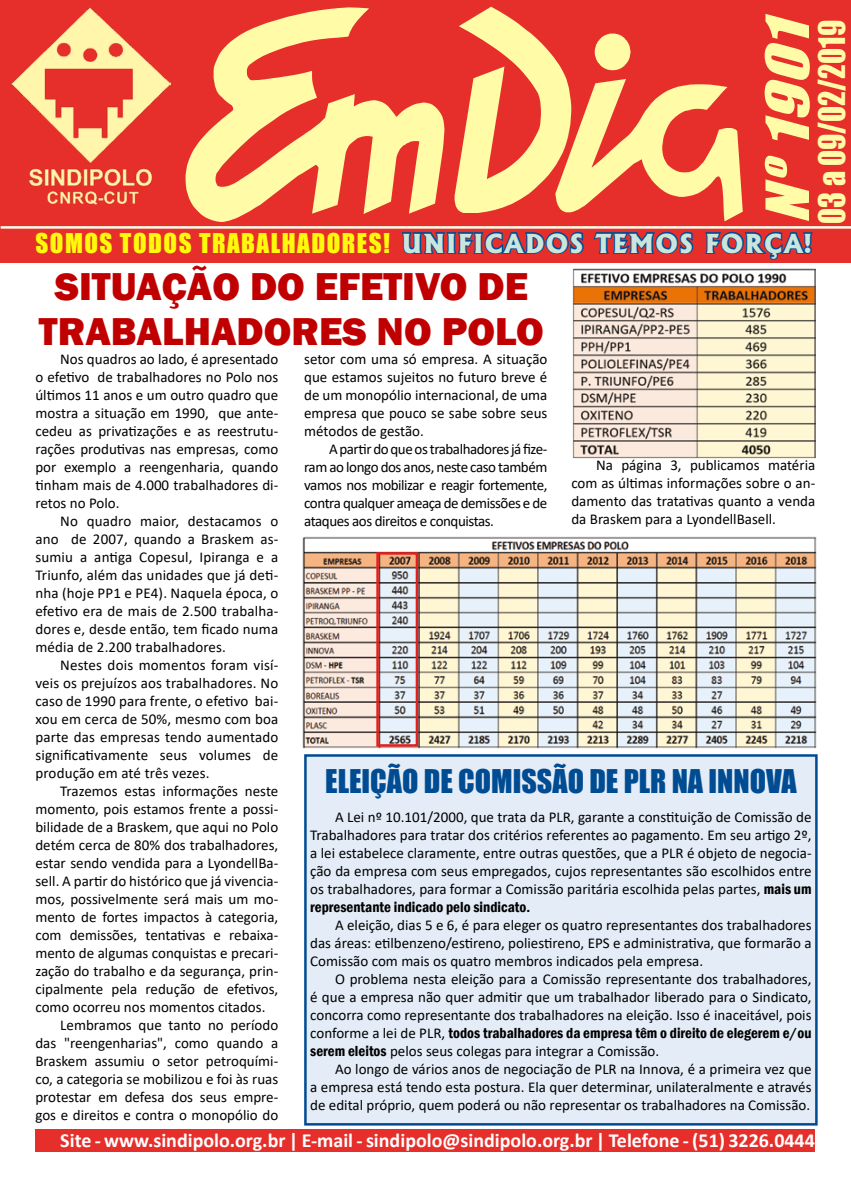
<style>
.page{position:relative;width:851px;height:1177px;background:#fff}
.page>*{position:absolute;margin:0;border:0;box-sizing:border-box;transform-origin:0 0}
.t1{font:italic 55px "Impact";color:#fffba7;scale:1.19 1}
.t2{font:800 40px/45px "Franklin Gothic";color:#c00000;text-align:center}
.t3{font:33.62px "Impact";color:#fffba7;scale:.89 1}
.t4{font:30px "Impact";color:#004c93}
.t5{font:25px "Impact";letter-spacing:.06em;color:#fffa0a}
.t6{font:700 20px "Calibri";color:#fff}
.t7{font:15px/18px "Calibri";color:#000;text-align:justify}
.t8{font:600 condensed 15px "Franklin Gothic";color:#000}
.s1{font-family:"Albertus";font-weight:800;color:#c9e5dc}
.s2{font-family:"Franklin Gothic";font-weight:600;font-stretch:condensed}
.s3{font-family:"Calibri";font-weight:400;font-stretch:normal}
</style>
<div class="page">
<div style="left:1px;top:0;width:849px;height:262px;background:#e62e2a"></div>
<div style="left:35px;top:1129px;width:779px;height:23px;background:#e62e2a"></div>
<svg style="left:401px;top:231px;width:183px;height:24px"></svg>
<svg style="left:593px;top:231px;width:101px;height:24px"></svg>
<svg style="left:705px;top:231px;width:108px;height:29px"></svg>
<hr style="left:1px;top:226px;width:849px;height:3px;background:#fffee9">
<img style="left:11px;top:7px;width:159px;height:198px">
<svg style="left:185px;top:7px;width:259px;height:215px"></svg>
<svg style="left:454px;top:7px;width:288px;height:214px"></svg>
<img style="left:572px;top:268px;width:243px;height:190px">
<div style="left:305px;top:755px;width:511px;height:369px;background:#e4edf7"></div>
<div style="left:304px;top:754px;width:513px;height:371px;border:2px solid #004c93"></div>
<img style="left:302px;top:536px;width:515px;height:213px">
<div style="left:376px;top:552px;width:42px;height:194px;border:2px solid #e4201e"></div>
<h1 class="t1" style="left:744px;top:224px;width:189px;rotate:-90deg">Nº1901</h1>
<h3 class="t3" style="left:805px;top:224px;width:230px;rotate:-90deg">03 a 09/02/2019</h3>
<h3 class="t5" style="left:35px;top:223px;width:778px">SOMOS TODOS TRABALHADORES! <span class="s1">UNIFICADOS TEMOS FORÇA!</span></h3>
<h2 class="t2" style="left:39px;top:264px;width:506px">SITUAÇÃO DO EFETIVO DE<br>TRABALHADORES NO POLO</h2>
<p class="t7" style="left:304px;top:349px;width:245px">setor com uma só empresa. A situação que estamos sujeitos no futuro breve é de um monopólio internacional, de uma empresa que pouco se sabe sobre seus métodos de gestão.</p>
<p class="t7" style="left:304px;top:439px;width:245px;text-indent:25px">A partir do que os trabalhadores já fize&shy;ram ao longo dos anos, neste caso também vamos nos mobilizar e reagir fortemente, contra qualquer ameaça de demissões e de ataques aos direitos e conquistas.</p>
<p class="t7" style="left:35px;top:349px;width:244px;text-indent:25px">Nos quadros ao lado, é apresentado o efetivo de trabalhadores no Polo nos últimos 11 anos e um outro quadro que mostra a situação em 1990, que ante&shy;cedeu as privatizações e as reestrutu&shy;rações produtivas nas empresas, como por exemplo a reengenharia, quando tinham mais de 4.000 trabalhadores di&shy;retos no Polo.</p>
<p class="t7" style="left:35px;top:511px;width:244px;text-indent:25px">No quadro maior, destacamos o ano de 2007, quando a Braskem as&shy;sumiu a antiga Copesul, Ipiranga e a Triunfo, além das unidades que já deti&shy;nha (hoje PP1 e PE4). Naquela época, o efetivo era de mais de 2.500 trabalha&shy;dores e, desde então, tem ficado numa média de 2.200 trabalhadores.</p>
<p class="t7" style="left:35px;top:655px;width:244px;text-indent:25px">Nestes dois momentos foram visí&shy;veis os prejuízos aos trabalhadores. No caso de 1990 para frente, o efetivo bai&shy;xou em cerca de 50%, mesmo com boa parte das empresas tendo aumentado significativamente seus volumes de produção em até três vezes.</p>
<p class="t7" style="left:60px;top:781px;width:219px">Trazemos estas informações neste</p>
<p class="t7" style="left:35px;top:799px;width:244px">momento, pois estamos frente a possi-</p>
<p class="t7" style="left:35px;top:817px;width:244px">bilidade de a Braskem, que aqui no Polo</p>
<p class="t7" style="left:35px;top:835px;width:244px">detém cerca de 80% dos trabalhadores,</p>
<p class="t7" style="left:35px;top:853px;width:244px">estar sendo vendida para a LyondellBa-</p>
<p class="t7" style="left:35px;top:871px;width:244px">sell. A partir do histórico que já vivencia-</p>
<p class="t7" style="left:35px;top:889px;width:244px">mos, possivelmente será mais um mo-</p>
<p class="t7" style="left:35px;top:907px;width:244px">mento de fortes impactos à categoria,</p>
<p class="t7" style="left:35px;top:925px;width:244px">com demissões, tentativas e rebaixa-</p>
<p class="t7" style="left:35px;top:943px;width:244px">mento de algumas conquistas e precari-</p>
<p class="t7" style="left:35px;top:961px;width:244px">zação do trabalho e da segurança, prin-</p>
<p class="t7" style="left:35px;top:979px;width:244px">cipalmente pela redução de efetivos,</p>
<p class="t7" style="left:35px;top:997px;width:231px">como ocorreu nos momentos citados.</p>
<p class="t7" style="left:60px;top:1015px;width:219px">Lembramos que tanto no período</p>
<p class="t7" style="left:35px;top:1033px;width:244px">das "reengenharias", como quando a</p>
<p class="t7" style="left:35px;top:1051px;width:244px">Braskem assumiu o setor petroquími-</p>
<p class="t7" style="left:35px;top:1069px;width:244px">co, a categoria se mobilizou e foi às ruas</p>
<p class="t7" style="left:35px;top:1087px;width:244px">protestar em defesa dos seus empre-</p>
<p class="t7" style="left:35px;top:1105px;width:244px">gos e direitos e contra o monopólio do</p>
<p class="t7" style="left:571px;top:455px;width:245px;text-indent:25px">Na página 3, publicamos matéria com as últimas informações sobre o an&shy;damento das tratativas quanto a venda da Braskem para a LyondellBasell.</p>
<h3 class="t4" style="left:325px;top:757px;width:473px">ELEIÇÃO DE COMISSÃO DE PLR NA INNOVA</h3>
<p class="t7" style="left:310px;top:807px;width:503px;text-indent:25px">A Lei nº 10.101/2000, que trata da PLR, garante a constituição de Comissão de Trabalhadores para tratar dos critérios referentes ao pagamento. Em seu artigo 2º, a lei estabelece claramente, entre outras questões, que a PLR é objeto de negocia&shy;ção da empresa com seus empregados, cujos representantes são escolhidos entre os trabalhadores, para formar a Comissão paritária escolhida pelas partes, <span class="s2">mais um</span></p>
<p class="t8" style="left:310px;top:897px;width:221px">representante indicado pelo sindicato.</p>
<p class="t7" style="left:310px;top:915px;width:503px;text-indent:25px">A eleição, dias 5 e 6, é para eleger os quatro representantes dos trabalhadores das áreas: etilbenzeno/estireno, poliestireno, EPS e administrativa, que formarão a Comissão com mais os quatro membros indicados pela empresa.</p>
<p class="t7" style="left:310px;top:969px;width:503px;text-indent:25px">O problema nesta eleição para a Comissão representante dos trabalhadores, é que a empresa não quer admitir que um trabalhador liberado para o Sindicato, concorra como representante dos trabalhadores na eleição. Isso é inaceitável, pois</p>
<p class="t8" style="left:310px;top:1023px;width:503px"><span class="s3">conforme a lei de PLR,</span> todos trabalhadores da empresa têm o direito de elegerem e/ou</p>
<p class="t7" style="left:310px;top:1041px;width:350px"><span class="s2">serem eleitos</span> pelos seus colegas para integrar a Comissão.</p>
<p class="t7" style="left:335px;top:1059px;width:478px">Ao longo de vários anos de negociação de PLR na Innova, é a primeira vez que</p>
<p class="t7" style="left:310px;top:1077px;width:503px">a empresa está tendo esta postura. Ela quer determinar, unilateralmente e através</p>
<p class="t7" style="left:310px;top:1095px;width:501px">de edital próprio, quem poderá ou não representar os trabalhadores na Comissão.</p>
<h3 class="t6" style="left:60px;top:1126px;width:756px">Site - www.sindipolo.org.br | E-mail - sindipolo@sindipolo.org.br | Telefone - (51) 3226.0444</h3>
</div>
